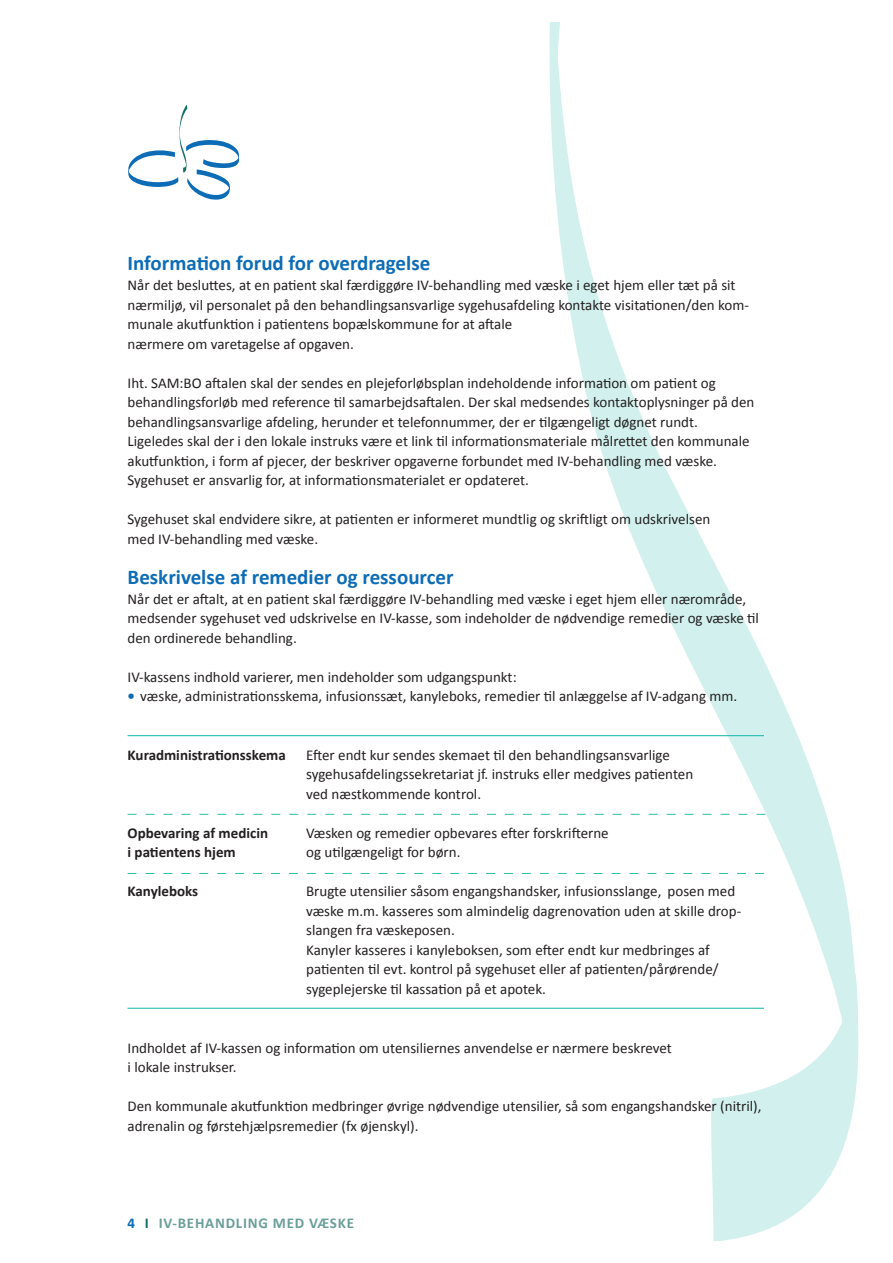
<style>
.page{position:relative;width:893px;height:1263px;background:#fff}
.page>*{position:absolute;margin:0;border:0;box-sizing:border-box;transform-origin:0 0}
.t1{font:700 21px "Calibri";color:#0d6cb6}
.t2{font:15px/19.5px "Calibri";color:#231f20}
.t3{font:700 15px "Calibri";color:#231f20}
.t4{font:700 15px "Calibri";letter-spacing:.05em;color:#6b9f9a}
.s1{font-weight:700;color:#0d6cb6}
.s2{color:#0d6cb6}
.s3{color:#107067}
</style>
<div class="page">
<hr style="left:128px;top:735px;width:636px;height:1px;background:#2abdb1">
<hr style="left:128px;top:1008px;width:636px;height:1px;background:#2abdb1">
<svg style="left:128px;top:814px;width:404px;height:1px"></svg>
<svg style="left:128px;top:873px;width:403px;height:1px"></svg>
<svg style="left:128px;top:104px;width:111px;height:96px"></svg>
<svg style="left:538px;top:22px;width:321px;height:1219px"></svg>
<h1 class="t1" style="left:128px;top:250px;width:304px">Information forud for overdragelse</h1>
<p class="t2" style="left:128px;top:276px;width:623px">Når det besluttes, at en patient skal færdiggøre IV-behandling med væske i eget hjem eller tæt på sit nærmiljø, vil personalet på den behandlingsansvarlige sygehusafdeling kontakte visitationen/den kom&shy;munale akutfunktion i patientens bopælskommune for at aftale<br>nærmere om varetagelse af opgaven.</p>
<p class="t2" style="left:128px;top:373px;width:628px">Iht. SAM:BO aftalen skal der sendes en plejeforløbsplan indeholdende information om patient og behandlingsforløb med reference til samarbejdsaftalen. Der skal medsendes kontaktoplysninger på den behandlingsansvarlige afdeling, herunder et telefonnummer, der er tilgængeligt døgnet rundt.<br>Ligeledes skal der i den lokale instruks være et link til informationsmateriale målrettet den kommunale akutfunktion, i form af pjecer, der beskriver opgaverne forbundet med IV-behandling med væske.<br>Sygehuset er ansvarlig for, at informationsmaterialet er opdateret.</p>
<p class="t2" style="left:128px;top:510px;width:584px">Sygehuset skal endvidere sikre, at patienten er informeret mundtlig og skriftligt om udskrivelsen med IV-behandling med væske.</p>
<h1 class="t1" style="left:128px;top:563px;width:327px">Beskrivelse af remedier og ressourcer</h1>
<p class="t2" style="left:128px;top:589px;width:633px">Når det er aftalt, at en patient skal færdiggøre IV-behandling med væske i eget hjem eller nærområde, medsender sygehuset ved udskrivelse en IV-kasse, som indeholder de nødvendige remedier og væske til den ordinerede behandling.</p>
<p class="t2" style="left:128px;top:667px;width:391px">IV-kassens indhold varierer, men indeholder som udgangspunkt:</p>
<p class="t2" style="left:128px;top:687px;width:611px"><span class="s1">•</span> væske, administrationsskema, infusionssæt, kanyleboks, remedier til anlæggelse af IV-adgang mm.</p>
<p class="t3" style="left:128px;top:745px;width:160px">Kuradministrationsskema</p>
<p class="t2" style="left:306px;top:745px;width:389px">Efter endt kur sendes skemaet til den behandlingsansvarlige sygehusafdelingssekretariat jf. instruks eller medgives patienten ved næstkommende kontrol.</p>
<p class="t3" style="left:128px;top:823px;width:142px">Opbevaring af medicin</p>
<p class="t2" style="left:306px;top:823px;width:304px">Væsken og remedier opbevares efter forskrifterne</p>
<p class="t3" style="left:128px;top:843px;width:110px">i patientens hjem</p>
<p class="t2" style="left:306px;top:843px;width:156px">og utilgængeligt for børn.</p>
<p class="t3" style="left:128px;top:882px;width:72px">Kanyleboks</p>
<p class="t2" style="left:306px;top:882px;width:437px">Brugte utensilier såsom engangshandsker, infusionsslange, posen med væske m.m. kasseres som almindelig dagrenovation uden at skille drop&shy;slangen fra væskeposen.<br>Kanyler kasseres i kanyleboksen, som efter endt kur medbringes af patienten til evt. kontrol på sygehuset eller af patienten/pårørende/ sygeplejerske til kassation på et apotek.</p>
<p class="t2" style="left:128px;top:1038px;width:546px">Indholdet af IV-kassen og information om utensiliernes anvendelse er nærmere beskrevet i lokale instrukser.</p>
<p class="t2" style="left:128px;top:1096px;width:635px">Den kommunale akutfunktion medbringer øvrige nødvendige utensilier, så som engangshandsker (nitril), adrenalin og førstehjælpsremedier (fx øjenskyl).</p>
<p class="t4" style="left:128px;top:1213px;width:228px"><span class="s2">4</span> <span class="s3">I</span> IV-BEHANDLING MED VÆSKE</p>
</div>
